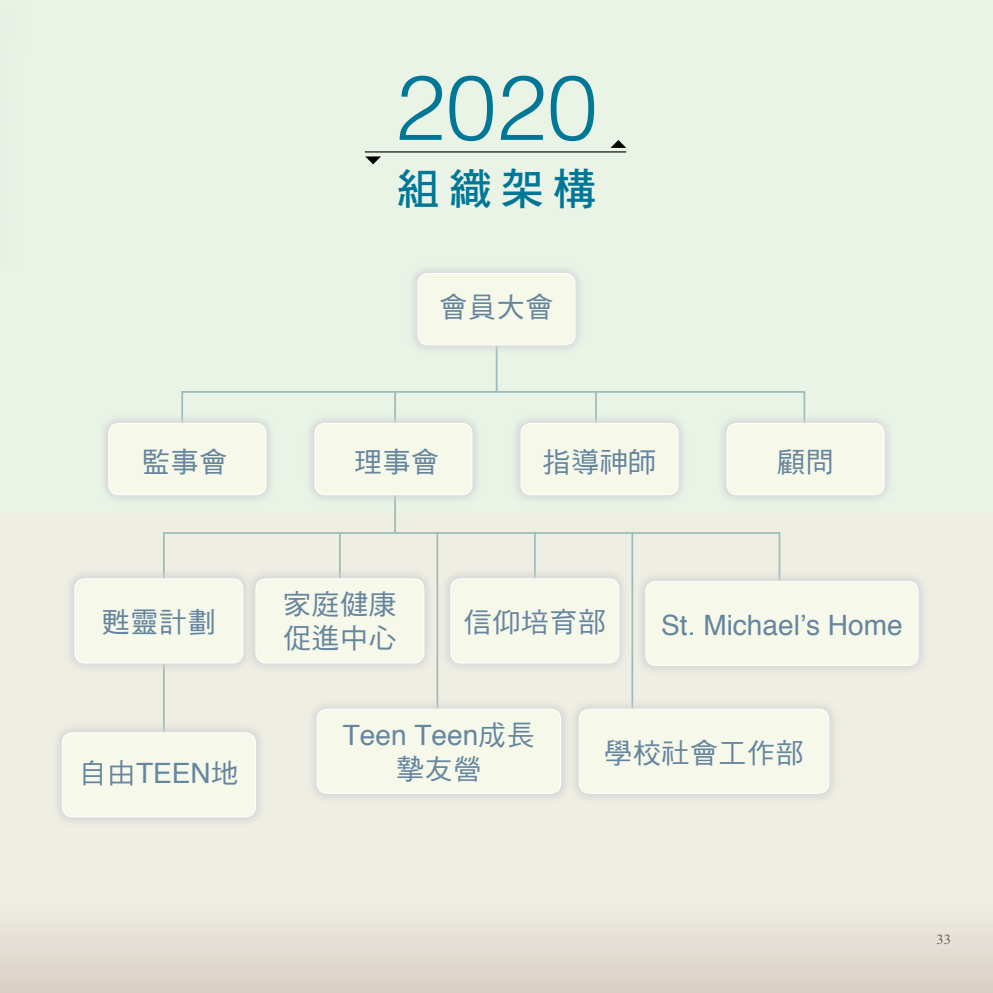
<style>
.page{position:relative;width:993px;height:993px;background:#fff}
.page>*{position:absolute;margin:0;border:0;box-sizing:border-box;transform-origin:0 0}
.t1{font:300 91px "Helvetica";color:#007796}
.t2{font:43.23px "DF Hei HK W7";color:#007796}
.t3{font:28px "DF Hei HK W5";letter-spacing:.02em;color:#66859e}
.t4{font:28px "Helvetica";color:#66859e}
.t5{font:14px "Free Serif";color:#61604f}
.s1{font-family:"DF Hei HK W5"}
</style>
<div class="page">
<div style="left:0;top:0;width:992px;height:518px;background:#e9f4e7"></div>
<svg style="left:0;top:518px;width:992px;height:474px;background:#ebe8dd"></svg>
<div style="left:181px;top:391px;width:624px;height:63px;border:2px solid #9ebbbb"></div>
<hr style="left:495px;top:307px;width:2px;height:84px;background:#9ebbbb">
<div style="left:162px;top:531px;width:619px;height:254px;background:#efeee3"></div>
<hr style="left:436px;top:532px;width:2px;height:213px;background:#9ebbbb">
<hr style="left:631px;top:532px;width:2px;height:213px;background:#9ebbbb">
<hr style="left:339px;top:532px;width:1px;height:79px;background:#9ebbbb">
<hr style="left:534px;top:532px;width:1px;height:79px;background:#9ebbbb">
<hr style="left:394px;top:481px;width:2px;height:51px;background:#9ebbbb">
<hr style="left:394px;top:391px;width:2px;height:45px;background:#9ebbbb">
<hr style="left:595px;top:391px;width:1px;height:45px;background:#9ebbbb">
<div style="left:406px;top:262px;width:180px;height:94px;background:#d1d1d4;opacity:.75"></div>
<div style="left:418px;top:273px;width:157px;height:72px;background:#f6f9ea;border-radius:10px"></div>
<div style="left:417px;top:273px;width:158px;height:72px;border:1px solid #fff;border-radius:10px"></div>
<div style="left:98px;top:412px;width:179px;height:94px;background:#e3ece2"></div>
<div style="left:109px;top:423px;width:157px;height:71px;background:#f6f9ea;border-radius:10px"></div>
<div style="left:108px;top:423px;width:158px;height:72px;border:1px solid #fff;border-radius:10px"></div>
<div style="left:568px;top:697px;width:271px;height:107px;background:#d1d1d4;opacity:.75"></div>
<div style="left:579px;top:709px;width:249px;height:84px;background:#f6f9ea;border-radius:10px"></div>
<div style="left:578px;top:708px;width:250px;height:85px;border:1px solid #fff;border-radius:10px"></div>
<div style="left:306px;top:697px;width:265px;height:107px;background:#d1d1d4;opacity:.75"></div>
<div style="left:317px;top:709px;width:243px;height:84px;background:#f6f9ea;border-radius:10px"></div>
<div style="left:316px;top:708px;width:245px;height:85px;border:1px solid #fff;border-radius:10px"></div>
<div style="left:245px;top:567px;width:190px;height:107px;background:#e8e7df"></div>
<div style="left:256px;top:578px;width:167px;height:84px;background:#f6f9ea;border-radius:10px"></div>
<div style="left:255px;top:578px;width:169px;height:85px;border:1px solid #fff;border-radius:10px"></div>
<div style="left:634px;top:570px;width:294px;height:106px;background:#d1d1d4;opacity:.75"></div>
<div style="left:645px;top:581px;width:272px;height:84px;background:#f6f9ea;border-radius:10px"></div>
<div style="left:645px;top:580px;width:273px;height:85px;border:1px solid #fff;border-radius:10px"></div>
<div style="left:439px;top:567px;width:191px;height:107px;background:#e8e8e0"></div>
<div style="left:451px;top:578px;width:167px;height:84px;background:#f6f9ea;border-radius:10px"></div>
<div style="left:450px;top:578px;width:169px;height:85px;border:1px solid #fff;border-radius:10px"></div>
<div style="left:64px;top:567px;width:190px;height:107px;background:#e7e6df"></div>
<div style="left:75px;top:578px;width:168px;height:84px;background:#f6f9ea;border-radius:10px"></div>
<div style="left:74px;top:578px;width:169px;height:85px;border:1px solid #fff;border-radius:10px"></div>
<div style="left:303px;top:412px;width:180px;height:94px;background:#e3ece3"></div>
<div style="left:315px;top:423px;width:157px;height:71px;background:#f6f9ea;border-radius:10px"></div>
<div style="left:314px;top:423px;width:158px;height:72px;border:1px solid #fff;border-radius:10px"></div>
<div style="left:509px;top:412px;width:180px;height:94px;background:#e3ece3"></div>
<div style="left:521px;top:423px;width:156px;height:71px;background:#f6f9ea;border-radius:10px"></div>
<div style="left:520px;top:423px;width:158px;height:72px;border:1px solid #fff;border-radius:10px"></div>
<div style="left:715px;top:412px;width:179px;height:94px;background:#e3ece3"></div>
<div style="left:726px;top:423px;width:157px;height:71px;background:#f6f9ea;border-radius:10px"></div>
<div style="left:726px;top:423px;width:158px;height:72px;border:1px solid #fff;border-radius:10px"></div>
<hr style="left:365px;top:151px;width:261px;height:1px;background:#000">
<svg style="left:610px;top:140px;width:16px;height:8px"></svg>
<svg style="left:365px;top:156px;width:16px;height:8px"></svg>
<div style="left:51px;top:721px;width:216px;height:106px;background:#e8e7df"></div>
<div style="left:62px;top:732px;width:193px;height:84px;background:#f6f9ea;border-radius:10px"></div>
<div style="left:62px;top:732px;width:194px;height:85px;border:1px solid #fff;border-radius:10px"></div>
<h1 class="t1" style="left:395px;top:30px;width:204px">2020</h1>
<h2 class="t2" style="left:397px;top:165px;width:200px">組織架構</h2>
<p class="t3" style="left:439px;top:292px;width:115px">會員大會</p>
<p class="t3" style="left:142px;top:446px;width:87px">監事會</p>
<p class="t3" style="left:354px;top:446px;width:87px">理事會</p>
<p class="t3" style="left:542px;top:446px;width:115px">指導神師</p>
<p class="t3" style="left:777px;top:446px;width:58px">顧問</p>
<p class="t3" style="left:102px;top:607px;width:115px">甦靈計劃</p>
<p class="t4" style="left:79px;top:751px;width:161px"><span class="s1">自由</span>TEEN<span class="s1">地</span></p>
<p class="t3" style="left:283px;top:589px;width:115px">家庭健康</p>
<p class="t3" style="left:283px;top:623px;width:115px">促進中心</p>
<p class="t3" style="left:463px;top:607px;width:144px">信仰培育部</p>
<p class="t4" style="left:661px;top:603px;width:243px">St. Michael’s Home</p>
<p class="t4" style="left:342px;top:713px;width:193px">Teen Teen<span class="s1">成長</span></p>
<p class="t3" style="left:396px;top:753px;width:87px">摯友營</p>
<p class="t3" style="left:604px;top:737px;width:201px">學校社會工作部</p>
<p class="t5" style="left:936px;top:930px;width:16px">33</p>
</div>
